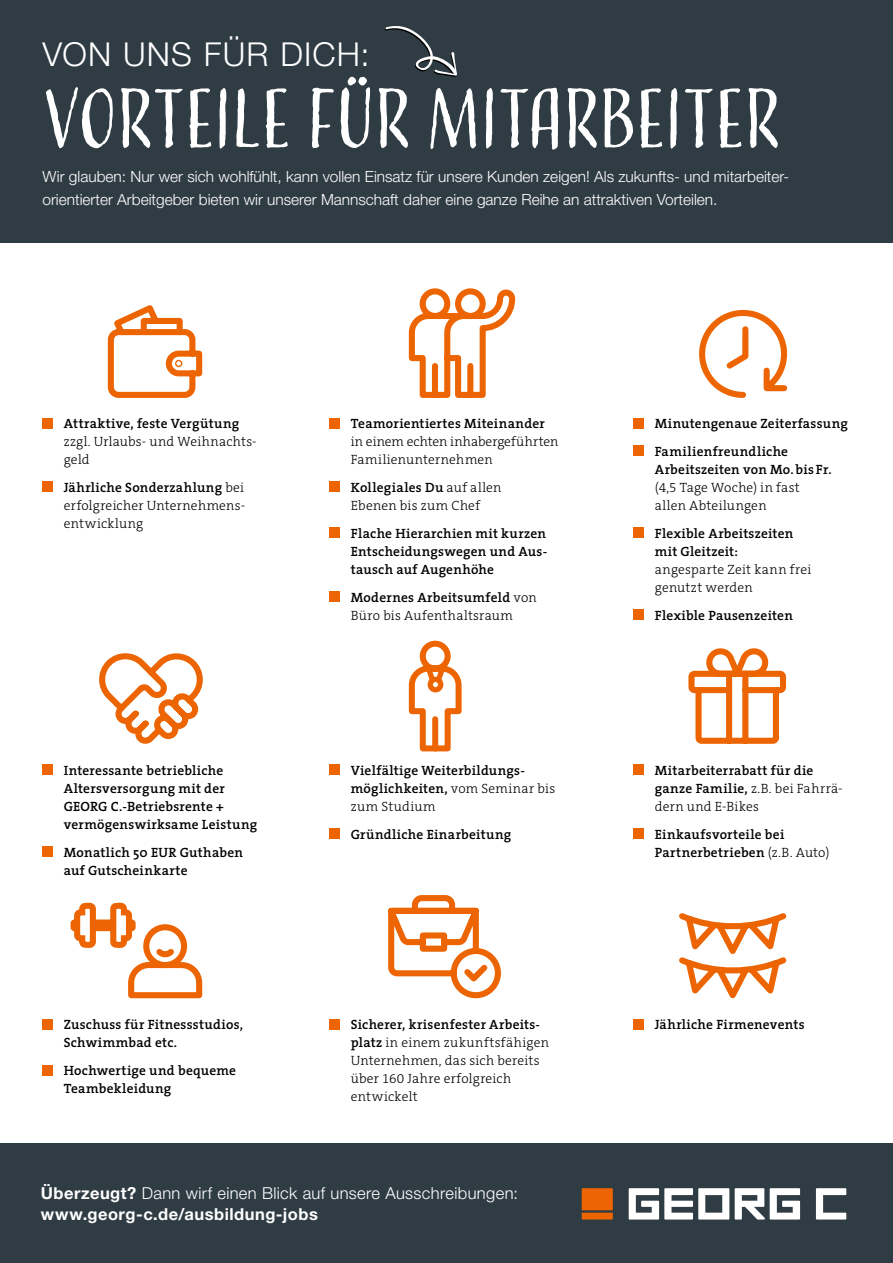
<style>
.page{position:relative;width:893px;height:1263px;background:#fff}
.page>*{position:absolute;margin:0;border:0;box-sizing:border-box;transform-origin:0 0}
.t1{font:78px "Adorn Condensed Sans";letter-spacing:-.025em;color:#fff}
.t2{font:300 33px "Helvetica Neue LT Pro";letter-spacing:.035em;color:#fff}
.t3{font:300 16.5px/21px "Helvetica Neue LT Pro";letter-spacing:.025em;color:#fff}
.t4{font:300 15.45px/22.5px "Helvetica Neue LT Pro";color:#fff}
.t5{font:600 13.5px/18px "The Serif";letter-spacing:.015em;color:#000}
.t6{font:300 13.5px/18px "The Serif C5";letter-spacing:.02em;color:#000}
.s1{font-family:"The Serif C5";font-weight:300}
.s2{font-family:"The Serif";font-weight:600}
.s3{font-weight:700}
</style>
<div class="page">
<div style="left:0;top:0;width:893px;height:242px;background:#303c44"></div>
<div style="left:0;top:1144px;width:893px;height:119px;background:#303c44"></div>
<svg style="left:629px;top:1188px;width:100px;height:31px"></svg>
<svg style="left:816px;top:1188px;width:30px;height:31px"></svg>
<svg style="left:735px;top:1188px;width:65px;height:31px"></svg>
<svg style="left:582px;top:1188px;width:31px;height:31px"></svg>
<div style="left:43px;top:418px;width:10px;height:10px;background:#ec6502"></div>
<div style="left:43px;top:482px;width:10px;height:10px;background:#ec6502"></div>
<div style="left:330px;top:418px;width:10px;height:10px;background:#ec6502"></div>
<div style="left:330px;top:482px;width:10px;height:10px;background:#ec6502"></div>
<div style="left:330px;top:528px;width:10px;height:10px;background:#ec6502"></div>
<div style="left:330px;top:591px;width:10px;height:11px;background:#ec6502"></div>
<div style="left:634px;top:418px;width:10px;height:10px;background:#ec6502"></div>
<div style="left:634px;top:446px;width:10px;height:10px;background:#ec6502"></div>
<div style="left:634px;top:528px;width:10px;height:10px;background:#ec6502"></div>
<div style="left:634px;top:609px;width:10px;height:11px;background:#ec6502"></div>
<div style="left:330px;top:765px;width:10px;height:10px;background:#ec6502"></div>
<div style="left:330px;top:829px;width:10px;height:10px;background:#ec6502"></div>
<div style="left:330px;top:1019px;width:10px;height:10px;background:#ec6502"></div>
<div style="left:634px;top:765px;width:10px;height:10px;background:#ec6502"></div>
<div style="left:634px;top:829px;width:10px;height:10px;background:#ec6502"></div>
<div style="left:634px;top:1019px;width:10px;height:10px;background:#ec6502"></div>
<div style="left:43px;top:1019px;width:10px;height:10px;background:#ec6502"></div>
<div style="left:43px;top:1065px;width:10px;height:10px;background:#ec6502"></div>
<div style="left:43px;top:765px;width:10px;height:10px;background:#ec6502"></div>
<div style="left:43px;top:847px;width:10px;height:10px;background:#ec6502"></div>
<svg style="left:107px;top:305px;width:96px;height:93px"></svg>
<svg style="left:408px;top:288px;width:108px;height:110px"></svg>
<svg style="left:699px;top:309px;width:89px;height:89px"></svg>
<svg style="left:688px;top:650px;width:98px;height:94px"></svg>
<svg style="left:679px;top:913px;width:108px;height:86px"></svg>
<svg style="left:388px;top:895px;width:113px;height:104px"></svg>
<svg style="left:70px;top:653px;width:133px;height:346px"></svg>
<svg style="left:408px;top:640px;width:54px;height:112px"></svg>
<svg style="left:385px;top:26px;width:72px;height:51px"></svg>
<h2 class="t2" style="left:43px;top:34px;width:329px">VON UNS FÜR DICH:</h2>
<h1 class="t1" style="left:43px;top:70px;width:740px">VORTEILE FÜR MITARBEITER</h1>
<p class="t4" style="left:43px;top:165px;width:748px">Wir glauben: Nur wer sich wohlfühlt, kann vollen Einsatz für unsere Kunden zeigen! Als zukunfts- und mitarbeiter&shy;orientierter Arbeitgeber bieten wir unserer Mannschaft daher eine ganze Reihe an attraktiven Vorteilen.</p>
<p class="t5" style="left:64px;top:414px;width:177px">Attraktive, feste Vergütung</p>
<p class="t6" style="left:64px;top:433px;width:194px">zzgl. Urlaubs- und Weihnachts&shy;geld</p>
<p class="t5" style="left:64px;top:478px;width:182px">Jährliche Sonderzahlung <span class="s1">bei</span></p>
<p class="t6" style="left:64px;top:497px;width:183px">erfolgreicher Unternehmens&shy;entwicklung</p>
<p class="t5" style="left:64px;top:761px;width:195px">Interessante betriebliche<br>Altersversorgung mit der<br>GEORG C.-Betriebsrente + vermögenswirksame Leistung</p>
<p class="t5" style="left:64px;top:843px;width:181px">Monatlich 50 EUR Guthaben auf Gutscheinkarte</p>
<p class="t5" style="left:351px;top:414px;width:196px">Teamorientiertes Miteinander</p>
<p class="t6" style="left:351px;top:433px;width:209px">in einem echten inhabergeführten<br>Familienunternehmen</p>
<p class="t5" style="left:351px;top:478px;width:152px">Kollegiales Du <span class="s1">auf allen</span></p>
<p class="t6" style="left:351px;top:497px;width:131px">Ebenen bis zum Chef</p>
<p class="t5" style="left:351px;top:524px;width:198px;text-align:justify">Flache Hierarchien mit kurzen Entscheidungswegen und Aus&shy;tausch auf Augenhöhe</p>
<p class="t5" style="left:351px;top:588px;width:187px">Modernes Arbeitsumfeld <span class="s1">von</span></p>
<p class="t6" style="left:351px;top:606px;width:164px">Büro bis Aufenthaltsraum</p>
<p class="t5" style="left:351px;top:761px;width:206px">Vielfältige Weiterbildungs&shy;möglichkeiten, <span class="s1">vom Seminar bis</span></p>
<p class="t6" style="left:351px;top:798px;width:86px">zum Studium</p>
<p class="t5" style="left:351px;top:825px;width:162px">Gründliche Einarbeitung</p>
<p class="t5" style="left:655px;top:409px;width:195px;line-height:27.8px">Minutengenaue Zeiterfassung<br>Familienfreundliche</p>
<p class="t5" style="left:655px;top:460px;width:178px">Arbeitszeiten von Mo. bis Fr.</p>
<p class="t6" style="left:655px;top:479px;width:146px">(4,5 Tage Woche) in fast allen Abteilungen</p>
<p class="t5" style="left:655px;top:524px;width:140px">Flexible Arbeitszeiten mit Gleitzeit:</p>
<p class="t6" style="left:655px;top:560px;width:158px">angesparte Zeit kann frei genutzt werden</p>
<p class="t5" style="left:655px;top:606px;width:140px">Flexible Pausenzeiten</p>
<p class="t5" style="left:655px;top:761px;width:160px">Mitarbeiterrabatt für die</p>
<p class="t6" style="left:655px;top:780px;width:189px"><span class="s2">ganze Familie,</span> z.B. bei Fahrrä&shy;dern und E-Bikes</p>
<p class="t5" style="left:655px;top:825px;width:176px">Einkaufsvorteile bei<br>Partnerbetrieben <span class="s1">(z.B. Auto)</span></p>
<p class="t5" style="left:64px;top:1015px;width:181px">Zuschuss für Fitnessstudios,</p>
<p class="t5" style="left:655px;top:1015px;width:151px">Jährliche Firmenevents</p>
<p class="t5" style="left:64px;top:1028px;width:174px;line-height:27.8px">Schwimmbad etc.<br>Hochwertige und bequeme</p>
<p class="t5" style="left:64px;top:1079px;width:109px">Teambekleidung</p>
<p class="t5" style="left:351px;top:1015px;width:191px">Sicherer, krisenfester Arbeits-</p>
<p class="t6" style="left:351px;top:1034px;width:200px"><span class="s2">platz</span> in einem zukunftsfähigen<br>Unternehmen, das sich bereits über 160 Jahre erfolgreich entwickelt</p>
<p class="t3" style="left:41px;top:1182px;width:479px"><span class="s3">Überzeugt?</span> Dann wirf einen Blick auf unsere Ausschreibungen: <span class="s3">www.georg-c.de/ausbildung-jobs</span></p>
</div>
